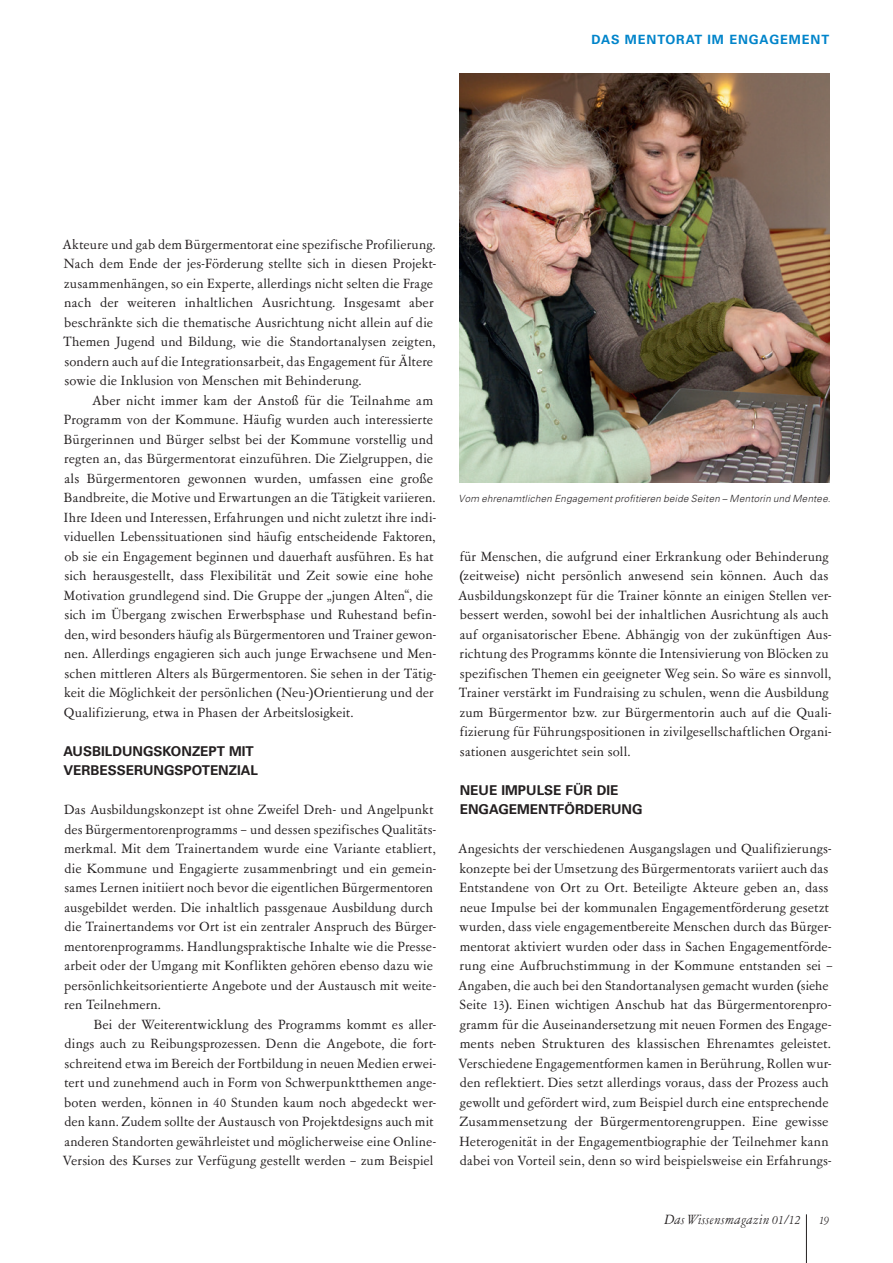
<style>
.page{position:relative;width:893px;height:1263px;background:#fff}
.page>*{position:absolute;margin:0;border:0;box-sizing:border-box;transform-origin:0 0}
.Fließtext_Einzug{font:15px/19.5px "Garamont Amst SB Rom";letter-spacing:.005em;color:#231f20}
.Fließtext{font:15px/19.5px "Garamont Amst SB Rom";letter-spacing:.005em;color:#231f20}
.t1{font:italic 15px "Garamont Amst SB";letter-spacing:.04em;color:#231f20}
.zwischenhead{font:700 13.5px/19.5px "Univers LT";color:#231f20}
.Kopf_rechts{font:700 12.75px "Univers LT";letter-spacing:.07em;color:#0084ca}
.Fließtext-2{font:italic 300 9.9px "Univers LT";letter-spacing:.035em;color:#231f20}
.s1{font-size:13.5px}
</style>
<div class="page">
<hr style="left:806px;top:1214px;width:1px;height:49px;background:#231f20">
<img style="left:459px;top:73px;width:370px;height:410px">
<p class="Kopf_rechts" style="left:592px;top:32px;width:239px">DAS MENTORAT IM ENGAGEMENT</p>
<p class="Fließtext_Einzug" style="left:63px;top:235px;width:375px">Akteure und gab dem Bürgermentorat eine spezifische Profilierung.<br>Nach dem Ende der jes-Förderung stellte sich in diesen Projekt&shy;zusammenhängen, so ein Experte, allerdings nicht selten die Frage nach der weiteren inhaltlichen Ausrichtung. Insgesamt aber beschränkte sich die thematische Ausrichtung nicht allein auf die Themen Jugend und Bildung, wie die Standortanalysen zeigten, sondern auch auf die Integrationsarbeit, das Engagement für Ältere sowie die Inklusion von Menschen mit Behinderung.</p>
<p class="Fließtext_Einzug" style="left:64px;top:391px;width:374px;text-indent:29px">Aber nicht immer kam der Anstoß für die Teilnahme am Programm von der Kommune. Häufig wurden auch interessierte Bürgerinnen und Bürger selbst bei der Kommune vorstellig und regten an, das Bürgermentorat einzuführen. Die Zielgruppen, die als Bürgermentoren gewonnen wurden, umfassen eine große Bandbreite, die Motive und Erwartungen an die Tätigkeit variieren.<br>Ihre Ideen und Interessen, Erfahrungen und nicht zuletzt ihre indi&shy;viduellen Lebenssituationen sind häufig entscheidende Faktoren, ob sie ein Engagement beginnen und dauerhaft ausführen. Es hat sich herausgestellt, dass Flexibilität und Zeit sowie eine hohe Motivation grundlegend sind. Die Gruppe der „jungen Alten“, die sich im Übergang zwischen Erwerbsphase und Ruhestand befin&shy;den, wird besonders häufig als Bürgermentoren und Trainer gewon&shy;nen. Allerdings engagieren sich auch junge Erwachsene und Men&shy;schen mittleren Alters als Bürgermentoren. Sie sehen in der Tätig&shy;keit die Möglichkeit der persönlichen (Neu-)Orientierung und der Qualifizierung, etwa in Phasen der Arbeitslosigkeit.</p>
<p class="zwischenhead" style="left:63px;top:741px;width:196px">AUSBILDUNGSKONZEPT MIT<br>VERBESSERUNGSPOTENZIAL</p>
<p class="Fließtext" style="left:64px;top:800px;width:374px">Das Ausbildungskonzept ist ohne Zweifel Dreh- und Angelpunkt des Bürgermentorenprogramms – und dessen spezifisches Qualitäts&shy;merkmal. Mit dem Trainertandem wurde eine Variante etabliert, die Kommune und Engagierte zusammenbringt und ein gemein&shy;sames Lernen initiiert noch bevor die eigentlichen Bürgermentoren ausgebildet werden. Die inhaltlich passgenaue Ausbildung durch die Trainertandems vor Ort ist ein zentraler Anspruch des Bürger&shy;mentorenprogramms. Handlungspraktische Inhalte wie die Presse&shy;arbeit oder der Umgang mit Konflikten gehören ebenso dazu wie persönlichkeitsorientierte Angebote und der Austausch mit weite&shy;ren Teilnehmern.</p>
<p class="Fließtext_Einzug" style="left:63px;top:1015px;width:375px;text-indent:31px">Bei der Weiterentwicklung des Programms kommt es aller&shy;dings auch zu Reibungsprozessen. Denn die Angebote, die fort&shy;schreitend etwa im Bereich der Fortbildung in neuen Medien erwei&shy;tert und zunehmend auch in Form von Schwerpunktthemen ange&shy;boten werden, können in 40 Stunden kaum noch abgedeckt wer&shy;den kann. Zudem sollte der Austausch von Projektdesigns auch mit anderen Standorten gewährleistet und möglicherweise eine Online-Version des Kurses zur Verfügung gestellt werden – zum Beispiel</p>
<p class="Fließtext-2" style="left:459px;top:493px;width:373px">Vom ehrenamtlichen Engagement profitieren beide Seiten – Mentorin und Mentee.</p>
<p class="Fließtext_Einzug" style="left:458px;top:547px;width:375px">für Menschen, die aufgrund einer Erkrankung oder Behinderung (zeitweise) nicht persönlich anwesend sein können. Auch das Ausbildungskonzept für die Trainer könnte an einigen Stellen ver&shy;bessert werden, sowohl bei der inhaltlichen Ausrichtung als auch auf organisatorischer Ebene. Abhängig von der zukünftigen Aus&shy;richtung des Programms könnte die Intensivierung von Blöcken zu spezifischen Themen ein geeigneter Weg sein. So wäre es sinnvoll, Trainer verstärkt im Fundraising zu schulen, wenn die Ausbildung zum Bürgermentor bzw. zur Bürgermentorin auch auf die Quali&shy;fizierung für Führungspositionen in zivilgesellschaftlichen Organi&shy;sationen ausgerichtet sein soll.</p>
<p class="zwischenhead" style="left:460px;top:780px;width:184px">NEUE IMPULSE FÜR DIE<br>ENGAGEMENTFÖRDERUNG</p>
<p class="Fließtext" style="left:458px;top:839px;width:376px">Angesichts der verschiedenen Ausgangslagen und Qualifizierungs&shy;konzepte bei der Umsetzung des Bürgermentorats variiert auch das Entstandene von Ort zu Ort. Beteiligte Akteure geben an, dass neue Impulse bei der kommunalen Engagementförderung gesetzt wurden, dass viele engagementbereite Menschen durch das Bürger&shy;mentorat aktiviert wurden oder dass in Sachen Engagementförde&shy;rung eine Aufbruchstimmung in der Kommune entstanden sei – Angaben, die auch bei den Standortanalysen gemacht wurden (siehe Seite 13). Einen wichtigen Anschub hat das Bürgermentorenpro&shy;gramm für die Auseinandersetzung mit neuen Formen des Engage&shy;ments neben Strukturen des klassischen Ehrenamtes geleistet.<br>Verschiedene Engagementformen kamen in Berührung, Rollen wur&shy;den reflektiert. Dies setzt allerdings voraus, dass der Prozess auch gewollt und gefördert wird, zum Beispiel durch eine entsprechende Zusammensetzung der Bürgermentorengruppen. Eine gewisse Heterogenität in der Engagementbiographie der Teilnehmer kann dabei von Vorteil sein, denn so wird beispielsweise ein Erfahrungs-</p>
<p class="t1" style="left:665px;top:1211px;width:166px">Das Wissensmagazin 01/12 <span class="s1">19</span></p>
</div>
